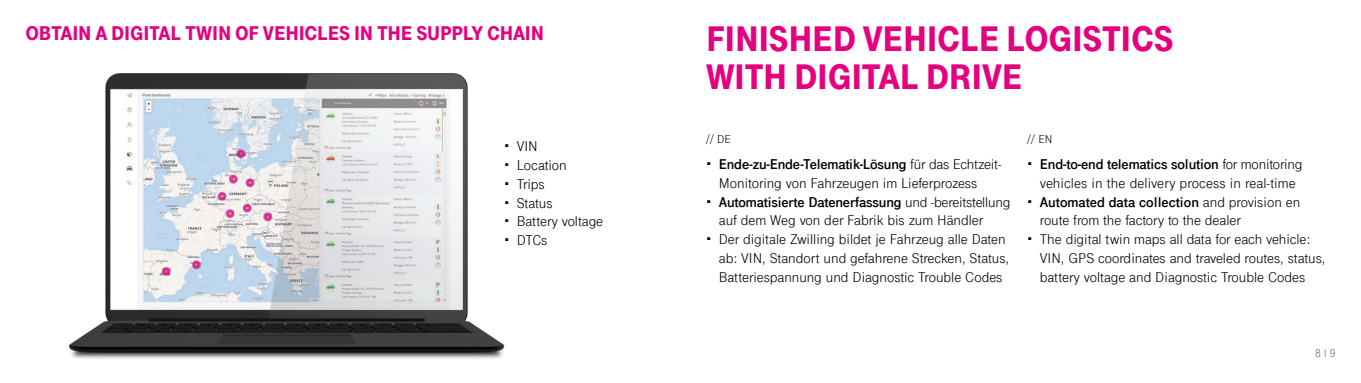
<style>
.page{position:relative;width:1361px;height:383px;background:#fff}
.page>*{position:absolute;margin:0;border:0;box-sizing:border-box;transform-origin:0 0}
.t1{font:900 37.5px/37.5px "Tele Grotesk Next";letter-spacing:-.01em;color:#e5007d}
.t2{font:900 21px "Tele Grotesk Next";letter-spacing:-.01em;color:#e5007d}
.t3{font:15px/18.8px "Tele Grotesk Next";color:#000}
.t4{font:12px "Tele Grotesk Next";color:#000}
.t5{font:12px "Tele Grotesk Next";color:#6a6a69}
.s1{font-weight:700}
</style>
<div class="page">
<img style="left:69px;top:73px;width:436px;height:286px">
<h2 class="t2" style="left:26px;top:21px;width:520px">OBTAIN A DIGITAL TWIN OF VEHICLES IN THE SUPPLY CHAIN</h2>
<p class="t3" style="left:517px;top:137px;width:88px">VIN<br>Location<br>Trips<br>Status<br>Battery voltage<br>DTCs</p>
<h1 class="t1" style="left:706px;top:20px;width:469px">FINISHED VEHICLE LOGISTICS<br>WITH DIGITAL DRIVE</h1>
<p class="t4" style="left:706px;top:132px;width:26px">// DE</p>
<p class="t4" style="left:1027px;top:132px;width:27px">// EN</p>
<p class="t3" style="left:719px;top:155px;width:293px"><span class="s1">Ende-zu-Ende-Telematik-Lösung</span> für das Echtzeit-Monitoring von Fahrzeugen im Lieferprozess <span class="s1">Automatisierte Datenerfassung</span> und -bereitstellung auf dem Weg von der Fabrik bis zum Händler<br>Der digitale Zwilling bildet je Fahrzeug alle Daten ab: VIN, Standort und gefahrene Strecken, Status, Batteriespannung und Diagnostic Trouble Codes</p>
<p class="t3" style="left:1040px;top:155px;width:287px"><span class="s1">End-to-end telematics solution</span> for monitoring vehicles in the delivery process in real-time <span class="s1">Automated data collection</span> and provision en route from the factory to the dealer<br>The digital twin maps all data for each vehicle:<br>VIN, GPS coordinates and traveled routes, status, battery voltage and Diagnostic Trouble Codes</p>
<p class="t5" style="left:1315px;top:346px;width:22px">8 l 9</p>
</div>
